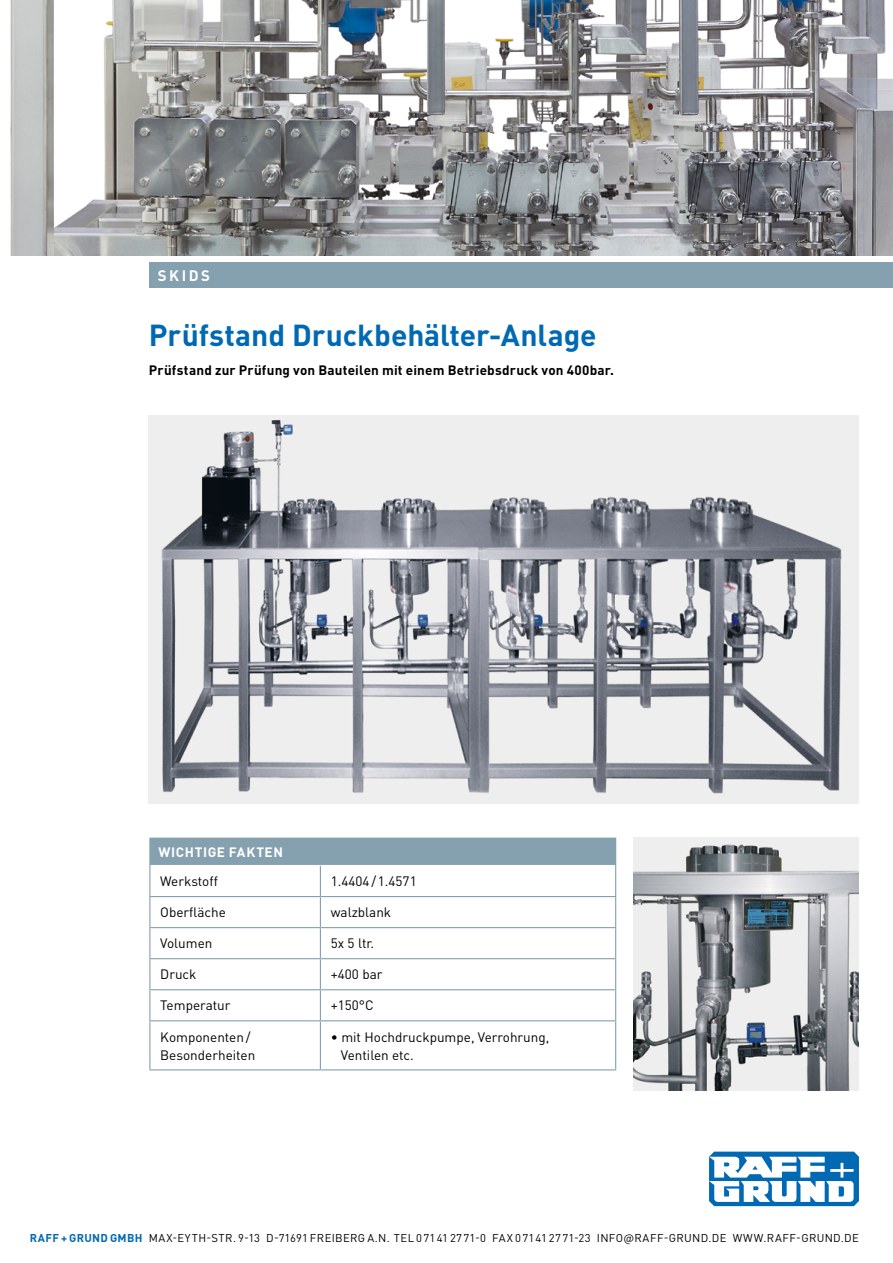
<style>
.page{position:relative;width:893px;height:1263px;background:#fff}
.page>*{position:absolute;margin:0;border:0;box-sizing:border-box;transform-origin:0 0}
.t1{font:700 30px "DIN Pro";color:#0069b4}
.t2{font:700 15px "DIN Pro";letter-spacing:.17em;color:#fff}
.t3{font:13.5px/18px "DIN Pro";color:#000}
.t4{font:700 13.5px "DIN Pro";letter-spacing:.015em;color:#000}
.t5{font:700 13.5px "DIN Pro";letter-spacing:.045em;color:#fff}
.t6{font:11.25px "DIN Pro";letter-spacing:.03em;color:#000}
.s1{font-weight:700;color:#0069b4}
</style>
<div class="page">
<div style="left:149px;top:262px;width:744px;height:26px;background:#85a0af"></div>
<img style="left:10px;top:0;width:883px;height:255px">
<img style="left:149px;top:416px;width:710px;height:388px">
<img style="left:634px;top:838px;width:225px;height:253px">
<div style="left:150px;top:838px;width:466px;height:27px;background:#85a0af"></div>
<svg style="left:150px;top:866px;width:465px;height:203px"></svg>
<svg style="left:149px;top:839px;width:1px;height:26px"></svg>
<hr style="left:149px;top:838px;width:171px;height:1px;background:#85a0af">
<hr style="left:149px;top:865px;width:1px;height:31px;background:#85a0af">
<hr style="left:320px;top:866px;width:1px;height:30px;background:#85a0af">
<hr style="left:615px;top:865px;width:1px;height:31px;background:#85a0af">
<hr style="left:149px;top:897px;width:1px;height:30px;background:#85a0af">
<hr style="left:149px;top:896px;width:171px;height:1px;background:#85a0af">
<hr style="left:320px;top:896px;width:296px;height:1px;background:#85a0af">
<hr style="left:320px;top:897px;width:1px;height:30px;background:#85a0af">
<hr style="left:615px;top:897px;width:1px;height:30px;background:#85a0af">
<hr style="left:149px;top:928px;width:1px;height:30px;background:#85a0af">
<hr style="left:149px;top:927px;width:171px;height:1px;background:#85a0af">
<hr style="left:320px;top:927px;width:296px;height:1px;background:#85a0af">
<hr style="left:320px;top:928px;width:1px;height:30px;background:#85a0af">
<hr style="left:615px;top:928px;width:1px;height:30px;background:#85a0af">
<hr style="left:149px;top:959px;width:1px;height:30px;background:#85a0af">
<hr style="left:149px;top:958px;width:171px;height:1px;background:#85a0af">
<hr style="left:320px;top:958px;width:296px;height:1px;background:#85a0af">
<hr style="left:320px;top:959px;width:1px;height:30px;background:#85a0af">
<hr style="left:615px;top:959px;width:1px;height:30px;background:#85a0af">
<hr style="left:149px;top:990px;width:1px;height:30px;background:#85a0af">
<hr style="left:149px;top:989px;width:171px;height:1px;background:#85a0af">
<hr style="left:320px;top:989px;width:296px;height:1px;background:#85a0af">
<hr style="left:320px;top:990px;width:1px;height:30px;background:#85a0af">
<hr style="left:615px;top:990px;width:1px;height:30px;background:#85a0af">
<hr style="left:149px;top:1021px;width:1px;height:48px;background:#85a0af">
<hr style="left:149px;top:1020px;width:171px;height:1px;background:#85a0af">
<hr style="left:320px;top:1020px;width:296px;height:1px;background:#85a0af">
<hr style="left:320px;top:1021px;width:1px;height:48px;background:#85a0af">
<hr style="left:615px;top:1021px;width:1px;height:48px;background:#85a0af">
<hr style="left:149px;top:1069px;width:171px;height:1px;background:#85a0af">
<hr style="left:320px;top:1069px;width:296px;height:1px;background:#85a0af">
<svg style="left:709px;top:1151px;width:150px;height:55px"></svg>
<p class="t2" style="left:158px;top:265px;width:54px">SKIDS</p>
<h1 class="t1" style="left:149px;top:315px;width:449px">Prüfstand Druckbehälter-Anlage</h1>
<p class="t4" style="left:149px;top:361px;width:467px">Prüfstand zur Prüfung von Bauteilen mit einem Betriebsdruck von 400bar.</p>
<p class="t5" style="left:158px;top:843px;width:126px">WICHTIGE FAKTEN</p>
<p class="t3" style="left:160px;top:872px;width:59px">Werkstoff</p>
<p class="t3" style="left:331px;top:872px;width:87px">1.4404/1.4571</p>
<p class="t3" style="left:160px;top:903px;width:67px">Oberfläche</p>
<p class="t3" style="left:331px;top:903px;width:62px">walzblank</p>
<p class="t3" style="left:160px;top:934px;width:54px">Volumen</p>
<p class="t3" style="left:331px;top:934px;width:45px">5x 5 ltr.</p>
<p class="t3" style="left:160px;top:965px;width:38px">Druck</p>
<p class="t3" style="left:331px;top:965px;width:53px">+400 bar</p>
<p class="t3" style="left:160px;top:996px;width:72px">Temperatur</p>
<p class="t3" style="left:331px;top:996px;width:45px">+150°C</p>
<p class="t3" style="left:160px;top:1027px;width:97px">Komponenten/<br>Besonderheiten</p>
<p class="t3" style="left:341px;top:1027px;width:210px;text-indent:-10px">• mit Hochdruckpumpe, Verrohrung,<br>Ventilen etc.</p>
<p class="t6" style="left:30px;top:1230px;width:831px"><span class="s1">RAFF + GRUND GMBH</span> MAX-EYTH-STR. 9-13 D-71691 FREIBERG A.N. TEL 07141 2771-0 FAX 07141 2771-23 INFO@RAFF-GRUND.DE WWW.RAFF-GRUND.DE</p>
</div>
